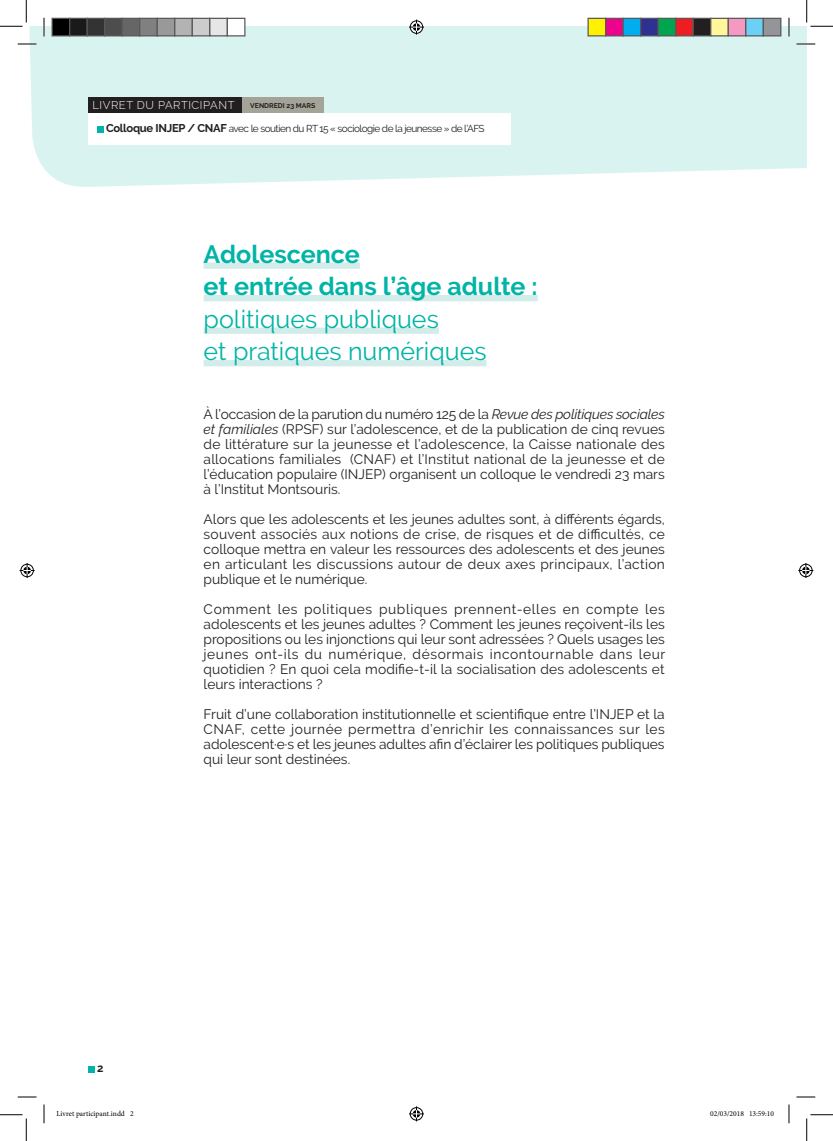
<style>
.page{position:relative;width:833px;height:1141px;background:#fff}
.page>*{position:absolute;margin:0;border:0;box-sizing:border-box;transform-origin:0 0}
.t1{font:25px/32.5px "Raleway";color:#00b4a7}
.t2{font:700 25px/32.5px "Raleway";color:#00b4a7}
.t3{font:13.75px/15px "Raleway";color:#231f20;text-align:justify}
.t4{font:300 11.25px "Raleway";letter-spacing:.05em;color:#fff}
.t5{font:700 11.25px "Raleway";color:#231f20}
.t6{font:10px "Raleway";letter-spacing:-.05em;color:#231f20}
.t7{font:7.5px "Minion Pro";color:#000}
.t8{font:700 6.88px "Raleway";color:#231f20}
.s1{font-weight:700;font-size:11.25px}
.s2{font-style:italic}
</style>
<div class="page">
<svg style="left:29px;top:26px;width:777px;height:161px;fill:#d9f3f1"></svg>
<svg style="left:88px;top:1066px;width:6px;height:5px"></svg>
<div style="left:88px;top:113px;width:422px;height:31px;background:#fff"></div>
<svg style="left:97px;top:126px;width:6px;height:6px"></svg>
<div style="left:88px;top:97px;width:158px;height:16px;background:#231f20"></div>
<div style="left:242px;top:97px;width:81px;height:16px;background:#a4a397"></div>
<div style="left:203px;top:262px;width:156px;height:7px;background:#d2ece9"></div>
<div style="left:203px;top:295px;width:334px;height:6px;background:#d2ece9"></div>
<div style="left:203px;top:327px;width:235px;height:7px;background:#d2ece9"></div>
<div style="left:203px;top:360px;width:283px;height:6px;background:#d2ece9"></div>
<svg style="left:18px;top:43px;width:18px;height:2px"></svg>
<svg style="left:796px;top:43px;width:18px;height:2px"></svg>
<svg style="left:18px;top:1096px;width:18px;height:1px"></svg>
<svg style="left:796px;top:1096px;width:18px;height:1px"></svg>
<svg style="left:43px;top:18px;width:2px;height:18px"></svg>
<svg style="left:43px;top:1104px;width:2px;height:19px"></svg>
<svg style="left:787px;top:18px;width:2px;height:18px"></svg>
<svg style="left:788px;top:1104px;width:1px;height:19px"></svg>
<svg style="left:0;top:0;width:27px;height:27px"></svg>
<svg style="left:0;top:1114px;width:27px;height:26px"></svg>
<svg style="left:806px;top:0;width:26px;height:27px"></svg>
<svg style="left:806px;top:1114px;width:26px;height:26px"></svg>
<svg style="left:409px;top:20px;width:15px;height:15px"></svg>
<svg style="left:409px;top:1106px;width:15px;height:15px"></svg>
<svg style="left:20px;top:563px;width:15px;height:15px"></svg>
<svg style="left:798px;top:563px;width:14px;height:15px"></svg>
<div style="left:52px;top:18px;width:18px;height:18px;background:#000"></div>
<div style="left:51px;top:18px;width:19px;height:18px;border:1px solid #595959"></div>
<div style="left:70px;top:18px;width:17px;height:18px;background:#1a1a1a"></div>
<div style="left:69px;top:18px;width:19px;height:18px;border:1px solid #595959"></div>
<div style="left:87px;top:18px;width:18px;height:18px;background:#333"></div>
<div style="left:86px;top:18px;width:19px;height:18px;border:1px solid #595959"></div>
<div style="left:105px;top:18px;width:17px;height:18px;background:#4d4d4d"></div>
<div style="left:104px;top:18px;width:19px;height:18px;border:1px solid #595959"></div>
<div style="left:122px;top:18px;width:18px;height:18px;background:#666"></div>
<div style="left:121px;top:18px;width:19px;height:18px;border:1px solid #595959"></div>
<div style="left:140px;top:18px;width:17px;height:18px;background:#808080"></div>
<div style="left:139px;top:18px;width:19px;height:18px;border:1px solid #595959"></div>
<div style="left:157px;top:18px;width:18px;height:18px;background:#999"></div>
<div style="left:156px;top:18px;width:19px;height:18px;border:1px solid #595959"></div>
<div style="left:175px;top:18px;width:17px;height:18px;background:#b3b3b3"></div>
<div style="left:174px;top:18px;width:19px;height:18px;border:1px solid #595959"></div>
<div style="left:192px;top:18px;width:18px;height:18px;background:#ccc"></div>
<div style="left:191px;top:18px;width:19px;height:18px;border:1px solid #595959"></div>
<div style="left:210px;top:18px;width:17px;height:18px;background:#e6e6e6"></div>
<div style="left:209px;top:18px;width:19px;height:18px;border:1px solid #595959"></div>
<div style="left:227px;top:18px;width:18px;height:18px;background:#fff"></div>
<div style="left:226px;top:18px;width:19px;height:18px;border:1px solid #595959"></div>
<div style="left:587px;top:18px;width:18px;height:18px;background:#fff101"></div>
<div style="left:587px;top:18px;width:19px;height:18px;border:1px solid #595959"></div>
<div style="left:605px;top:18px;width:17px;height:18px;background:#ed028c"></div>
<div style="left:604px;top:18px;width:19px;height:18px;border:1px solid #595959"></div>
<div style="left:622px;top:18px;width:18px;height:18px;background:#00aeef"></div>
<div style="left:622px;top:18px;width:19px;height:18px;border:1px solid #595959"></div>
<div style="left:640px;top:18px;width:17px;height:18px;background:#2e3092"></div>
<div style="left:639px;top:18px;width:19px;height:18px;border:1px solid #595959"></div>
<div style="left:657px;top:18px;width:18px;height:18px;background:#00a54f"></div>
<div style="left:657px;top:18px;width:19px;height:18px;border:1px solid #595959"></div>
<div style="left:675px;top:18px;width:17px;height:18px;background:#ee1d23"></div>
<div style="left:674px;top:18px;width:19px;height:18px;border:1px solid #595959"></div>
<div style="left:692px;top:18px;width:18px;height:18px;background:#231f20"></div>
<div style="left:692px;top:18px;width:19px;height:18px;border:1px solid #595959"></div>
<div style="left:710px;top:18px;width:17px;height:18px;background:#fff79a"></div>
<div style="left:709px;top:18px;width:19px;height:18px;border:1px solid #595959"></div>
<div style="left:727px;top:18px;width:18px;height:18px;background:#f499c2"></div>
<div style="left:727px;top:18px;width:19px;height:18px;border:1px solid #595959"></div>
<div style="left:745px;top:18px;width:17px;height:18px;background:#6bcff6"></div>
<div style="left:744px;top:18px;width:19px;height:18px;border:1px solid #595959"></div>
<div style="left:762px;top:18px;width:18px;height:18px;background:#939598"></div>
<div style="left:762px;top:18px;width:19px;height:18px;border:1px solid #595959"></div>
<p class="t4" style="left:92px;top:98px;width:143px">LIVRET DU PARTICIPANT</p>
<p class="t8" style="left:250px;top:102px;width:66px">VENDREDI 23 MARS</p>
<p class="t6" style="left:106px;top:123px;width:380px"><span class="s1">Colloque INJEP / CNAF</span> avec le soutien du RT 15 « sociologie de la jeunesse » de l’AFS</p>
<h1 class="t2" style="left:203px;top:237px;width:335px">Adolescence<br>et entrée dans l’âge adulte :</h1>
<h1 class="t1" style="left:203px;top:302px;width:284px">politiques publiques<br>et pratiques numériques</h1>
<p class="t3" style="left:203px;top:407px;width:462px">À l’occasion de la parution du numéro 125 de la <span class="s2">Revue des politiques sociales et familiales</span> (RPSF) sur l’adolescence, et de la publication de cinq revues de littérature sur la jeunesse et l’adolescence, la Caisse nationale des allocations familiales (CNAF) et l’Institut national de la jeunesse et de l’éducation populaire (INJEP) organisent un colloque le vendredi 23 mars à l’Institut Montsouris.</p>
<p class="t3" style="left:203px;top:512px;width:462px">Alors que les adolescents et les jeunes adultes sont, à différents égards, souvent associés aux notions de crise, de risques et de difficultés, ce colloque mettra en valeur les ressources des adolescents et des jeunes en articulant les discussions autour de deux axes principaux, l’action publique et le numérique.</p>
<p class="t3" style="left:203px;top:602px;width:463px">Comment les politiques publiques prennent-elles en compte les adolescents et les jeunes adultes ? Comment les jeunes reçoivent-ils les propositions ou les injonctions qui leur sont adressées ? Quels usages les jeunes ont-ils du numérique, désormais incontournable dans leur quotidien ? En quoi cela modifie-t-il la socialisation des adolescents et leurs interactions ?</p>
<p class="t3" style="left:203px;top:707px;width:462px">Fruit d’une collaboration institutionnelle et scientifique entre l’INJEP et la CNAF, cette journée permettra d’enrichir les connaissances sur les adolescent·e·s et les jeunes adultes afin d’éclairer les politiques publiques qui leur sont destinées.</p>
<p class="t5" style="left:97px;top:1061px;width:8px">2</p>
<p class="t7" style="left:56px;top:1108px;width:79px">Livret participant.indd 2</p>
<p class="t7" style="left:709px;top:1108px;width:65px">02/03/2018 13:59:10</p>
</div>
